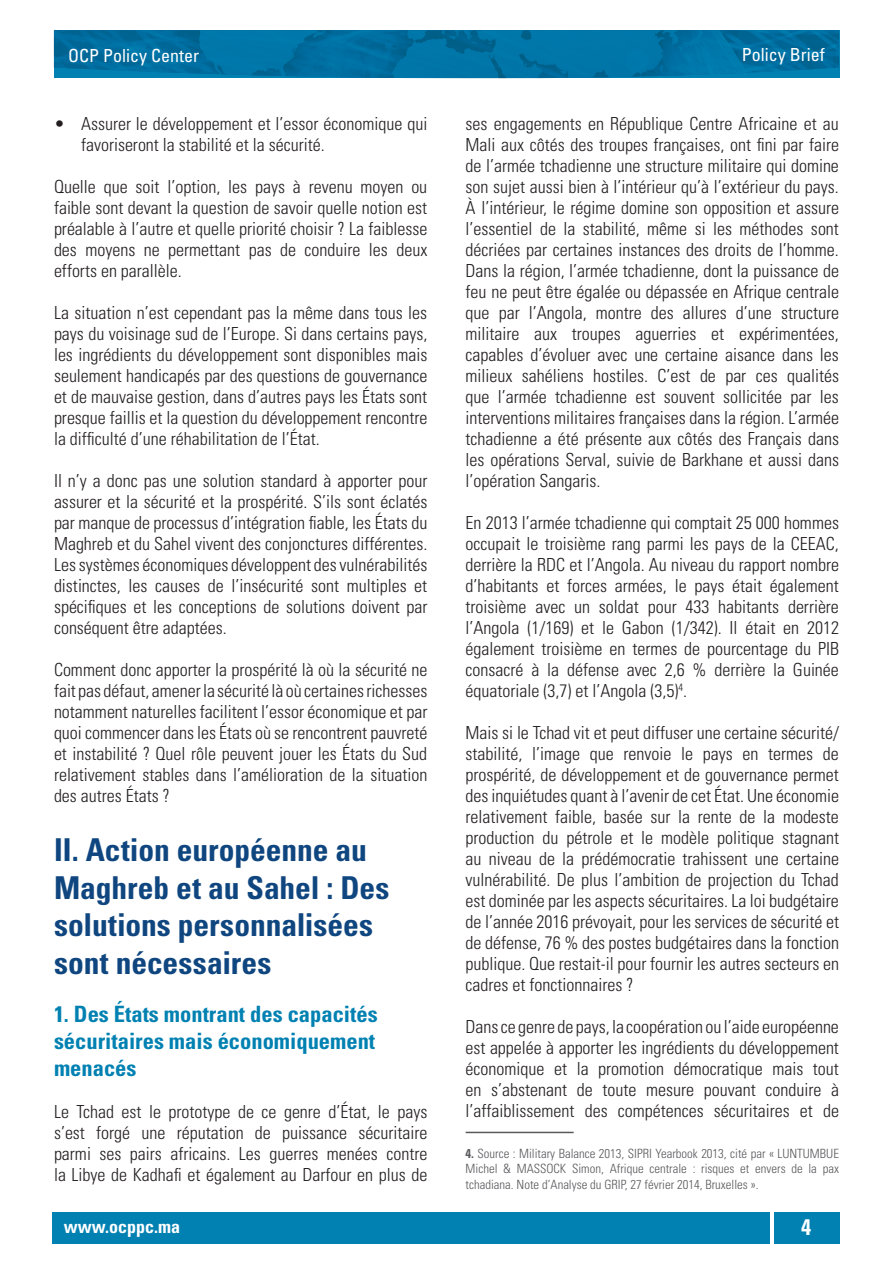
<style>
.page{position:relative;width:893px;height:1263px;background:#fff}
.page>*{position:absolute;margin:0;border:0;box-sizing:border-box;transform-origin:0 0}
.G__Titre{font:700 condensed 31.5px/37.8px "Univers LT Std";letter-spacing:-.005em;color:#0f467f}
.P__Titre{font:700 condensed 22.5px/27px "Univers LT Std";color:#0081b2;text-align:justify}
.t1{font:700 condensed 22.5px "Univers LT Std";color:#fff}
.Texte{font:300 condensed 18px/21px "Univers LT Std";color:#231f20;text-align:justify}
.t2{font:condensed 18px "Univers LT Std";color:#fff}
.t3{font:700 condensed 18px "Univers LT Std";color:#fff}
.FootNote{font:300 condensed 12.75px/15.3px "Univers LT Std";color:#59585c;text-align:justify}
.s1{font-weight:700}
</style>
<div class="page">
<div style="left:52px;top:1212px;width:718px;height:31px;background:#0081b2"></div>
<div style="left:774px;top:1212px;width:65px;height:31px;background:#0081b2"></div>
<img style="left:54px;top:30px;width:785px;height:49px">
<hr style="left:466px;top:1132px;width:108px;height:1px;background:#59585c">
<p class="t2" style="left:68px;top:44px;width:133px">OCP Policy Center</p>
<p class="t2" style="left:742px;top:43px;width:84px">Policy Brief</p>
<p class="Texte" style="left:81px;top:113px;width:348px;text-indent:-27px">• Assurer le développement et l’essor économique qui favoriseront la stabilité et la sécurité.</p>
<p class="Texte" style="left:54px;top:176px;width:375px">Quelle que soit l’option, les pays à revenu moyen ou faible sont devant la question de savoir quelle notion est préalable à l’autre et quelle priorité choisir ? La faiblesse des moyens ne permettant pas de conduire les deux efforts en parallèle.</p>
<p class="Texte" style="left:54px;top:302px;width:375px">La situation n’est cependant pas la même dans tous les pays du voisinage sud de l’Europe. Si dans certains pays, les ingrédients du développement sont disponibles mais seulement handicapés par des questions de gouvernance et de mauvaise gestion, dans d’autres pays les États sont presque faillis et la question du développement rencontre la difficulté d’une réhabilitation de l’État.</p>
<p class="Texte" style="left:54px;top:470px;width:375px">Il n’y a donc pas une solution standard à apporter pour assurer et la sécurité et la prospérité. S’ils sont éclatés par manque de processus d’intégration fiable, les États du Maghreb et du Sahel vivent des conjonctures différentes.<br>Les systèmes économiques développent des vulnérabilités distinctes, les causes de l’insécurité sont multiples et spécifiques et les conceptions de solutions doivent par conséquent être adaptées.</p>
<p class="Texte" style="left:54px;top:659px;width:375px">Comment donc apporter la prospérité là où la sécurité ne fait pas défaut, amener la sécurité là où certaines richesses notamment naturelles facilitent l’essor économique et par quoi commencer dans les États où se rencontrent pauvreté et instabilité ? Quel rôle peuvent jouer les États du Sud relativement stables dans l’amélioration de la situation des autres États ?</p>
<p class="G__Titre" style="left:54px;top:831px;width:337px">II. Action européenne au<br>Maghreb et au Sahel : Des solutions personnalisées sont nécessaires</p>
<p class="P__Titre" style="left:54px;top:1001px;width:325px">1. Des États montrant des capacités sécuritaires mais économiquement menacés</p>
<p class="Texte" style="left:54px;top:1101px;width:375px">Le Tchad est le prototype de ce genre d’État, le pays s’est forgé une réputation de puissance sécuritaire parmi ses pairs africains. Les guerres menées contre la Libye de Kadhafi et également au Darfour en plus de</p>
<p class="Texte" style="left:466px;top:113px;width:375px">ses engagements en République Centre Africaine et au Mali aux côtés des troupes françaises, ont fini par faire de l’armée tchadienne une structure militaire qui domine son sujet aussi bien à l’intérieur qu’à l’extérieur du pays.<br>À l’intérieur, le régime domine son opposition et assure l’essentiel de la stabilité, même si les méthodes sont décriées par certaines instances des droits de l’homme.<br>Dans la région, l’armée tchadienne, dont la puissance de feu ne peut être égalée ou dépassée en Afrique centrale que par l’Angola, montre des allures d’une structure militaire aux troupes aguerries et expérimentées, capables d’évoluer avec une certaine aisance dans les milieux sahéliens hostiles. C’est de par ces qualités que l’armée tchadienne est souvent sollicitée par les interventions militaires françaises dans la région. L’armée tchadienne a été présente aux côtés des Français dans les opérations Serval, suivie de Barkhane et aussi dans l’opération Sangaris.</p>
<p class="Texte" style="left:466px;top:512px;width:375px">En 2013 l’armée tchadienne qui comptait 25 000 hommes occupait le troisième rang parmi les pays de la CEEAC, derrière la RDC et l’Angola. Au niveau du rapport nombre d’habitants et forces armées, le pays était également troisième avec un soldat pour 433 habitants derrière l’Angola (1/169) et le Gabon (1/342). Il était en 2012 également troisième en termes de pourcentage du PIB consacré à la défense avec 2,6 % derrière la Guinée équatoriale (3,7) et l’Angola (3,5)<sup>4</sup>.</p>
<p class="Texte" style="left:466px;top:722px;width:375px">Mais si le Tchad vit et peut diffuser une certaine sécurité/ stabilité, l’image que renvoie le pays en termes de prospérité, de développement et de gouvernance permet des inquiétudes quant à l’avenir de cet État. Une économie relativement faible, basée sur la rente de la modeste production du pétrole et le modèle politique stagnant au niveau de la prédémocratie trahissent une certaine vulnérabilité. De plus l’ambition de projection du Tchad est dominée par les aspects sécuritaires. La loi budgétaire de l’année 2016 prévoyait, pour les services de sécurité et de défense, 76 % des postes budgétaires dans la fonction publique. Que restait-il pour fournir les autres secteurs en cadres et fonctionnaires ?</p>
<p class="Texte" style="left:466px;top:1016px;width:375px">Dans ce genre de pays, la coopération ou l’aide européenne est appelée à apporter les ingrédients du développement économique et la promotion démocratique mais tout en s’abstenant de toute mesure pouvant conduire à l’affaiblissement des compétences sécuritaires et de</p>
<p class="FootNote" style="left:466px;top:1146px;width:375px"><span class="s1">4.</span> Source : Military Balance 2013, SIPRI Yearbook 2013, cité par « LUNTUMBUE Michel &amp; MASSOCK Simon, Afrique centrale : risques et envers de la pax tchadiana. Note d’Analyse du GRIP, 27 février 2014, Bruxelles ».</p>
<p class="t3" style="left:64px;top:1216px;width:118px">www.ocppc.ma</p>
<p class="t1" style="left:801px;top:1214px;width:11px">4</p>
</div>
